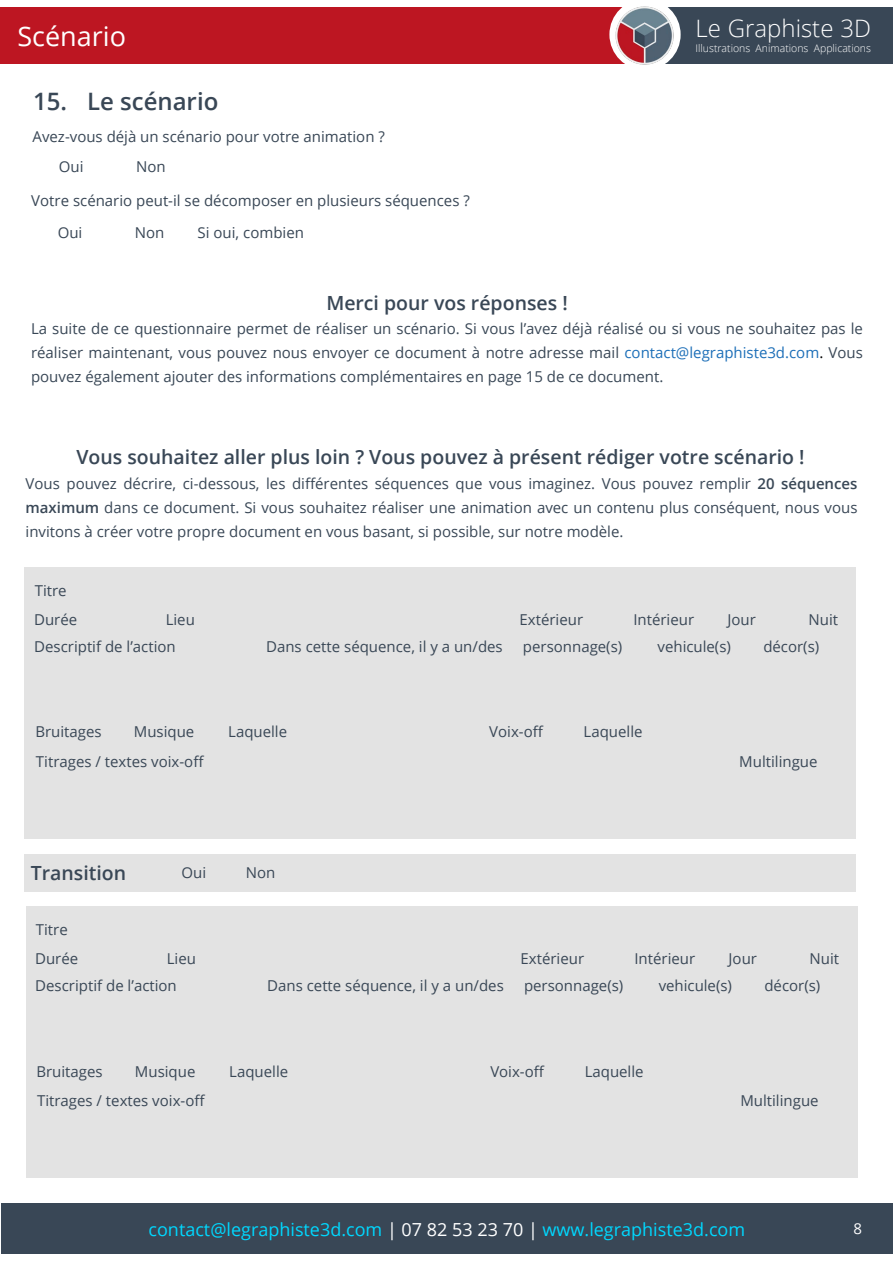
<style>
.page{position:relative;width:893px;height:1263px;background:#fff}
.page>*{position:absolute;margin:0;border:0;box-sizing:border-box;transform-origin:0 0}
.t1{font:27px "Open Sans";color:#fff}
.t2{font:300 24px "Open Sans";color:#fff}
.t3{font:600 24px "Open Sans";color:#394756}
.t4{font:600 19.5px "Open Sans";color:#394756}
.t5{font:18px "Open Sans";color:#00d8ff}
.t6{font:15px/24px "Open Sans";color:#394756}
.t7{font:15px "Open Sans";color:#fff}
.t8{font:300 10.5px "Open Sans";color:#fff}
.s1{color:#1d6fb8}
.s2{color:#000}
.s3{font-weight:600}
.s4{color:#fff}
</style>
<div class="page">
<div style="left:0;top:7px;width:893px;height:56px;background:#394756"></div>
<div style="left:0;top:7px;width:645px;height:56px;background:#bd1622"></div>
<svg style="left:609px;top:15px;width:72px;height:49px"></svg>
<div style="left:1px;top:1203px;width:892px;height:51px;background:#394756"></div>
<img style="left:614px;top:6px;width:61px;height:59px">
<div style="left:25px;top:567px;width:831px;height:272px;background:#e3e3e3"></div>
<div style="left:25px;top:854px;width:831px;height:37px;background:#e3e3e3"></div>
<div style="left:26px;top:906px;width:831px;height:272px;background:#e3e3e3"></div>
<h1 class="t1" style="left:17px;top:17px;width:110px">Scénario</h1>
<h2 class="t3" style="left:33px;top:85px;width:187px">15. Le scénario</h2>
<p class="t6" style="left:136px;top:120px;width:250px;line-height:30.9px;text-indent:-104px">Avez-vous déjà un scénario pour votre animation ?<br>Non</p>
<p class="t6" style="left:59px;top:155px;width:26px">Oui</p>
<p class="t6" style="left:135px;top:185px;width:336px;line-height:31.3px;text-indent:-104px">Votre scénario peut-il se décomposer en plusieurs séquences ?<br>Non</p>
<p class="t6" style="left:198px;top:220px;width:108px">Si oui, combien</p>
<p class="t6" style="left:58px;top:220px;width:26px">Oui</p>
<h2 class="t2" style="left:695px;top:12px;width:177px">Le Graphiste 3D</h2>
<p class="t8" style="left:695px;top:41px;width:177px">Illustrations Animations Applications</p>
<h3 class="t4" style="left:326px;top:289px;width:243px">Merci pour vos réponses !</h3>
<p class="t6" style="left:31px;top:316px;width:833px;text-align:justify">La suite de ce questionnaire permet de réaliser un scénario. Si vous l’avez déjà réalisé ou si vous ne souhaitez pas le réaliser maintenant, vous pouvez nous envoyer ce document à notre adresse mail <span class="s1">contact@legraphiste3d.com</span><span class="s2">.</span> Vous pouvez également ajouter des informations complémentaires en page 15 de ce document.</p>
<h3 class="t4" style="left:76px;top:443px;width:730px">Vous souhaitez aller plus loin ? Vous pouvez à présent rédiger votre scénario !</h3>
<p class="t6" style="left:26px;top:471px;width:833px;text-align:justify">Vous pouvez décrire, ci-dessous, les différentes séquences que vous imaginez. Vous pouvez remplir <span class="s3">20 séquences maximum</span> dans ce document. Si vous souhaitez réaliser une animation avec un contenu plus conséquent, nous vous invitons à créer votre propre document en vous basant, si possible, sur notre modèle.</p>
<p class="t6" style="left:34px;top:575px;width:45px;line-height:29px">Titre<br>Durée</p>
<p class="t6" style="left:34px;top:634px;width:143px">Descriptif de l’action</p>
<p class="t6" style="left:166px;top:607px;width:31px">Lieu</p>
<p class="t6" style="left:519px;top:607px;width:65px">Extérieur</p>
<p class="t6" style="left:633px;top:607px;width:62px">Intérieur</p>
<p class="t6" style="left:728px;top:607px;width:30px">Jour</p>
<p class="t6" style="left:808px;top:607px;width:31px">Nuit</p>
<p class="t6" style="left:266px;top:634px;width:238px">Dans cette séquence, il y a un/des</p>
<p class="t6" style="left:523px;top:634px;width:101px">personnage(s)</p>
<p class="t6" style="left:658px;top:634px;width:75px">vehicule(s)</p>
<p class="t6" style="left:763px;top:634px;width:57px">décor(s)</p>
<p class="t6" style="left:35px;top:720px;width:68px">Bruitages</p>
<p class="t6" style="left:134px;top:720px;width:62px">Musique</p>
<p class="t6" style="left:228px;top:720px;width:60px">Laquelle</p>
<p class="t6" style="left:489px;top:720px;width:56px">Voix-off</p>
<p class="t6" style="left:584px;top:720px;width:60px">Laquelle</p>
<p class="t6" style="left:36px;top:749px;width:170px">Titrages / textes voix-off</p>
<p class="t6" style="left:739px;top:749px;width:80px">Multilingue</p>
<h3 class="t4" style="left:31px;top:859px;width:97px">Transition</h3>
<p class="t6" style="left:182px;top:860px;width:26px">Oui</p>
<p class="t6" style="left:246px;top:860px;width:31px">Non</p>
<p class="t6" style="left:35px;top:915px;width:45px;line-height:29px">Titre<br>Durée</p>
<p class="t6" style="left:35px;top:973px;width:143px">Descriptif de l’action</p>
<p class="t6" style="left:167px;top:946px;width:31px">Lieu</p>
<p class="t6" style="left:521px;top:946px;width:65px">Extérieur</p>
<p class="t6" style="left:634px;top:946px;width:62px">Intérieur</p>
<p class="t6" style="left:729px;top:946px;width:30px">Jour</p>
<p class="t6" style="left:810px;top:946px;width:31px">Nuit</p>
<p class="t6" style="left:267px;top:973px;width:238px">Dans cette séquence, il y a un/des</p>
<p class="t6" style="left:524px;top:973px;width:101px">personnage(s)</p>
<p class="t6" style="left:659px;top:973px;width:75px">vehicule(s)</p>
<p class="t6" style="left:764px;top:973px;width:57px">décor(s)</p>
<p class="t6" style="left:36px;top:1059px;width:68px">Bruitages</p>
<p class="t6" style="left:135px;top:1059px;width:62px">Musique</p>
<p class="t6" style="left:229px;top:1059px;width:60px">Laquelle</p>
<p class="t6" style="left:490px;top:1059px;width:56px">Voix-off</p>
<p class="t6" style="left:585px;top:1059px;width:60px">Laquelle</p>
<p class="t6" style="left:37px;top:1088px;width:170px">Titrages / textes voix-off</p>
<p class="t6" style="left:740px;top:1088px;width:80px">Multilingue</p>
<p class="t5" style="left:149px;top:1217px;width:598px">contact@legraphiste3d.com <span class="s4">| 07 82 53 23 70 |</span> www.legraphiste3d.com</p>
<p class="t7" style="left:853px;top:1218px;width:10px">8</p>
</div>
